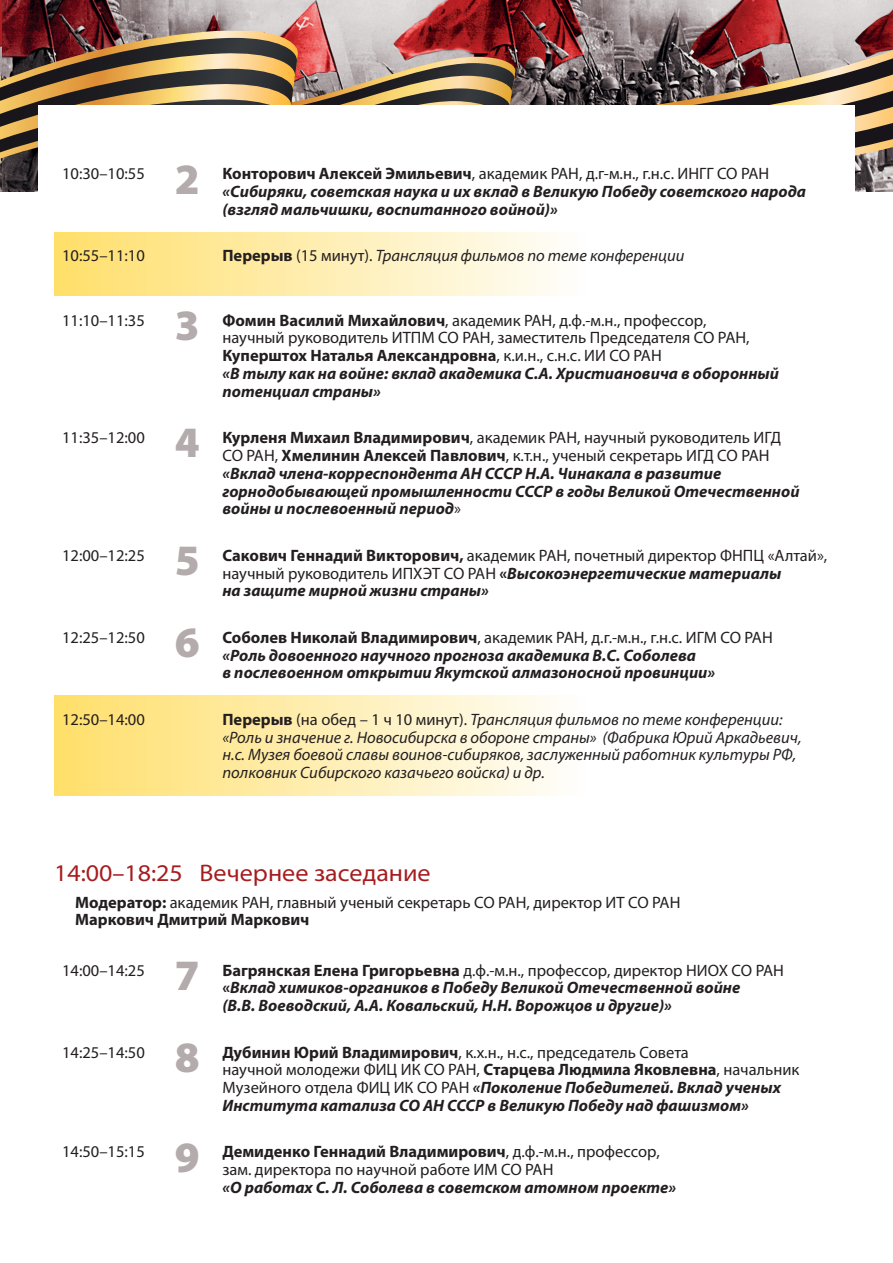
<style>
.page{position:relative;width:893px;height:1263px;background:#fff}
.page>*{position:absolute;margin:0;border:0;box-sizing:border-box;transform-origin:0 0}
.t1{font:900 43.5px "Myriad Pro";color:#b4abad}
.t2{font:semi-expanded 24px "Myriad Pro";color:#a61c1f}
.t3{font:16.5px/17.9px "Myriad Pro";color:#231f20}
.t4{font:italic 700 16.5px/17.9px "Myriad Pro";color:#231f20}
.t5{font:italic 16.5px/17.9px "Myriad Pro";color:#231f20}
.s1{font-style:normal}
.s2{font-weight:400;font-style:normal}
.s3{font-weight:700;font-style:normal}
.s4{font-weight:700}
.s5{font-weight:700;font-style:italic}
</style>
<div class="page">
<img style="left:0;top:0;width:893px;height:191px">
<svg style="left:515px;top:47px;width:378px;height:130px;background:#7c6760"></svg>
<img style="left:0;top:31px;width:515px;height:146px">
<div style="left:38px;top:106px;width:817px;height:413px;background:#fff"></div>
<div style="left:54px;top:233px;width:531px;height:63px;background:linear-gradient(to right,#ffdf6a,#fefefc)"></div>
<div style="left:54px;top:695px;width:531px;height:100px;background:linear-gradient(to right,#ffdf6a,#fefefc)"></div>
<p class="t3" style="left:62px;top:165px;width:84px">10:30–10:55</p>
<p class="t1" style="left:175px;top:150px;width:26px">2</p>
<p class="t4" style="left:222px;top:164px;width:585px"><span class="s1">Конторович Алексей Эмильевич</span><span class="s2">, академик РАН, д.г-м.н., г.н.с. ИНГГ СО РАН </span>«Сибиряки, советская наука и их вклад в Великую Победу советского народа (взгляд мальчишки, воспитанного войной)»</p>
<p class="t3" style="left:62px;top:247px;width:84px">10:55–11:10</p>
<p class="t5" style="left:222px;top:247px;width:464px"><span class="s3">Перерыв</span> <span class="s1">(15 минут).</span> Трансляция фильмов по теме конференции</p>
<p class="t3" style="left:62px;top:311px;width:84px">11:10–11:35</p>
<p class="t1" style="left:175px;top:296px;width:26px">3</p>
<p class="t3" style="left:222px;top:311px;width:558px"><span class="s4">Фомин Василий Михайлович</span>, академик РАН, д.ф.-м.н., профессор,<br>научный руководитель ИТПМ СО РАН, заместитель Председателя СО РАН, <span class="s4">Куперштох Наталья Александровна</span>, к.и.н., с.н.с. ИИ СО РАН<br><span class="s5">«В тылу как на войне: вклад академика С.А. Христиановича в оборонный потенциал страны»</span></p>
<p class="t3" style="left:62px;top:428px;width:84px">11:35–12:00</p>
<p class="t1" style="left:175px;top:414px;width:26px">4</p>
<p class="t4" style="left:222px;top:428px;width:579px"><span class="s1">Курленя Михаил Владимирович</span><span class="s2">, академик РАН, научный руководитель ИГД СО РАН,</span> <span class="s1">Хмелинин Алексей Павлович</span><span class="s2">, к.т.н., ученый секретарь ИГД СО РАН </span>«Вклад члена-корреспондента АН СССР Н.А. Чинакала в развитие горнодобывающей промышленности СССР в годы Великой Отечественной войны и послевоенный период<span class="s2">»</span></p>
<p class="t3" style="left:62px;top:546px;width:84px">12:00–12:25</p>
<p class="t1" style="left:175px;top:531px;width:26px">5</p>
<p class="t3" style="left:222px;top:546px;width:606px"><span class="s4">Сакович Геннадий Викторович,</span> академик РАН, почетный директор ФНПЦ «Алтай», научный руководитель ИПХЭТ СО РАН <span class="s4">«</span><span class="s5">Высокоэнергетические материалы<br>на защите мирной жизни страны»</span></p>
<p class="t3" style="left:62px;top:628px;width:84px">12:25–12:50</p>
<p class="t1" style="left:175px;top:613px;width:26px">6</p>
<p class="t4" style="left:222px;top:628px;width:552px"><span class="s1">Соболев Николай Владимирович</span><span class="s2">, академик РАН, д.г.-м.н., г.н.с. ИГМ СО РАН </span>«Роль довоенного научного прогноза академика В.С. Соболева<br>в послевоенном открытии Якутской алмазоносной провинции»</p>
<p class="t3" style="left:62px;top:710px;width:84px">12:50–14:00</p>
<p class="t5" style="left:222px;top:710px;width:581px"><span class="s3">Перерыв</span> <span class="s1">(на обед – 1 ч 10 минут).</span> Трансляция фильмов по теме конференции: «Роль и значение г. Новосибирска в обороне страны» (Фабрика Юрий Аркадьевич, н.с. Музея боевой славы воинов-сибиряков, заслуженный работник культуры РФ, полковник Сибирского казачьего войска) и др.</p>
<p class="t2" style="left:54px;top:858px;width:378px">14:00–18:25 Вечернее заседание</p>
<p class="t3" style="left:75px;top:893px;width:607px"><span class="s4">Модератор:</span> академик РАН, главный ученый секретарь СО РАН, директор ИТ СО РАН<br><span class="s4">Маркович Дмитрий Маркович</span></p>
<p class="t3" style="left:62px;top:961px;width:84px">14:00–14:25</p>
<p class="t1" style="left:175px;top:946px;width:26px">7</p>
<p class="t3" style="left:222px;top:961px;width:563px"><span class="s4">Багрянская Елена Григорьевна</span> д.ф.-м.н., профессор, директор НИОХ СО РАН</p>
<p class="t4" style="left:222px;top:978px;width:520px"><span class="s1">«</span>Вклад химиков-органиков в Победу Великой Отечественной войне (В.В. Воеводский, А.А. Ковальский, Н.Н. Ворожцов и другие)»</p>
<p class="t3" style="left:62px;top:1043px;width:84px">14:25–14:50</p>
<p class="t1" style="left:175px;top:1028px;width:26px">8</p>
<p class="t3" style="left:222px;top:1043px;width:578px"><span class="s4">Дубинин Юрий Владимирович</span>, к.х.н., н.с., председатель Совета<br>научной молодежи ФИЦ ИК СО РАН, <span class="s4">Старцева Людмила Яковлевна</span>, начальник Музейного отдела ФИЦ ИК СО РАН <span class="s5">«Поколение Победителей. Вклад ученых Института катализа СО АН СССР в Великую Победу над фашизмом»</span></p>
<p class="t3" style="left:62px;top:1143px;width:84px">14:50–15:15</p>
<p class="t1" style="left:175px;top:1128px;width:26px">9</p>
<p class="t3" style="left:222px;top:1143px;width:455px"><span class="s4">Демиденко Геннадий Владимирович</span>, д.ф.-м.н., профессор, зам. директора по научной работе ИМ СО РАН<br><span class="s5">«О работах С. Л. Соболева в советском атомном проекте»</span></p>
</div>
